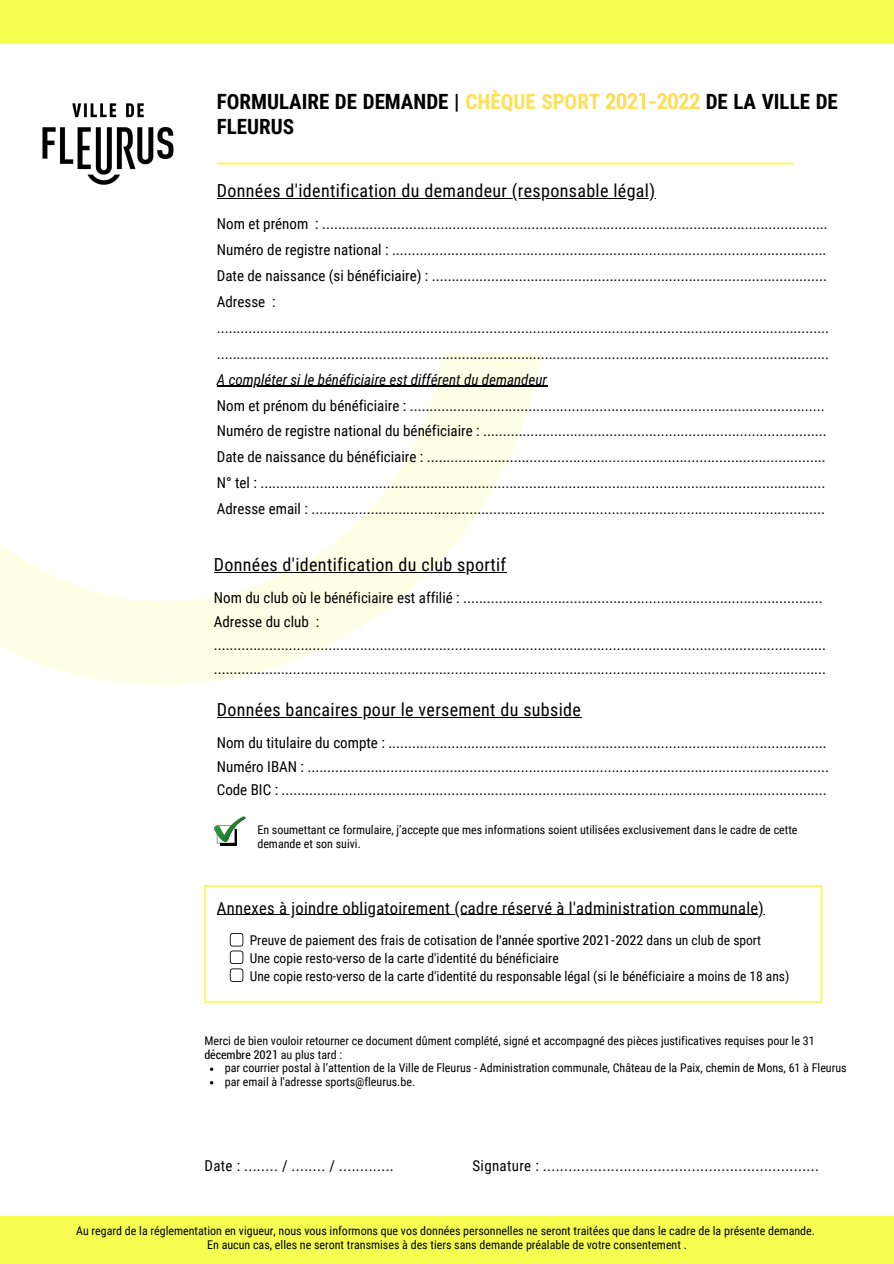
<style>
.page{position:relative;width:894px;height:1264px;background:#fff}
.page>*{position:absolute;margin:0;border:0;box-sizing:border-box;transform-origin:0 0}
.t1{font:700 21px/25.2px "Roboto Condensed";color:#000}
.t2{font:18px "Roboto Condensed";letter-spacing:.02em;color:#000}
.t3{font:16.5px "Roboto Condensed";letter-spacing:.02em;color:#000}
.t4{font:15px/26px "Roboto Condensed";color:#000}
.t5{font:15px "Roboto Condensed";letter-spacing:.02em;color:#000}
.t6{font:italic 15px "Roboto Condensed";color:#000}
.t7{font:13.5px/18px "Roboto Condensed";color:#000}
.t8{font:12px/13.5px "Roboto Condensed";color:#000}
.t9{font:condensed 12px "Roboto";color:#000}
.s1{color:#ffde59}
.s2{font-family:"Roboto";font-weight:400;font-stretch:condensed;color:#ffde59}
.s3{font-family:"Roboto";font-stretch:condensed}
.s4{font-family:"Roboto Condensed";font-stretch:normal}
</style>
<div class="page">
<div style="left:0;top:1216px;width:893px;height:47px;background:#f6ff4f"></div>
<svg style="left:0;top:354px;width:548px;height:331px;fill:#fdffe6"></svg>
<svg style="left:0;top:354px;width:445px;height:247px"></svg>
<img style="left:42px;top:103px;width:132px;height:82px">
<svg style="left:217px;top:163px;width:576px;height:1px"></svg>
<div style="left:0;top:0;width:893px;height:44px;background:#f6ff4f"></div>
<div style="left:220px;top:829px;width:16px;height:17px;background:#000"></div>
<hr style="left:204px;top:886px;width:2px;height:114px;background:#f6ff4f">
<hr style="left:820px;top:886px;width:2px;height:114px;background:#f6ff4f">
<hr style="left:206px;top:1000px;width:614px;height:2px;background:#f6ff4f">
<hr style="left:206px;top:885px;width:614px;height:1px;background:#f6ff4f">
<hr style="left:217px;top:198px;width:438px;height:1px;background:#000">
<hr style="left:217px;top:386px;width:330px;height:1px;background:#000">
<svg style="left:214px;top:816px;width:31px;height:27px"></svg>
<hr style="left:217px;top:716px;width:364px;height:1px;background:#000">
<hr style="left:217px;top:914px;width:547px;height:1px;background:#000">
<svg style="left:230px;top:933px;width:13px;height:48px"></svg>
<hr style="left:214px;top:571px;width:292px;height:1px;background:#000">
<h1 class="t1" style="left:217px;top:89px;width:622px">FORMULAIRE DE DEMANDE | <span class="s1">CHÈQUE SPORT</span> <span class="s2">2021-2022</span> DE LA VILLE DE<br>FLEURUS</h1>
<p class="t2" style="left:217px;top:181px;width:439px">Données d'identification du demandeur (responsable légal)</p>
<p class="t4" style="left:217px;top:211px;width:613px">Nom et prénom : ................................................................................................................................<br>Numéro de registre national : ..............................................................................................................<br>Date de naissance (si bénéficiaire) : ....................................................................................................<br>Adresse : ........................................................................................................................................................... ...........................................................................................................................................................</p>
<p class="t6" style="left:217px;top:371px;width:331px">A compléter si le bénéficiaire est différent du demandeur</p>
<p class="t4" style="left:217px;top:392px;width:611px">Nom et prénom du bénéficiaire : .........................................................................................................<br>Numéro de registre national du bénéficiaire : .......................................................................................<br>Date de naissance du bénéficiaire : .....................................................................................................<br>N° tel : ...............................................................................................................................................<br>Adresse email : ..................................................................................................................................</p>
<p class="t2" style="left:214px;top:554px;width:294px">Données d'identification du club sportif</p>
<p class="t4" style="left:214px;top:586px;width:613px;line-height:23.7px">Nom du club où le bénéficiaire est affilié : ...........................................................................................<br>Adresse du club : ........................................................................................................................................................... ...........................................................................................................................................................</p>
<p class="t2" style="left:217px;top:699px;width:365px">Données bancaires pour le versement du subside</p>
<p class="t4" style="left:217px;top:731px;width:613px;line-height:23.7px">Nom du titulaire du compte : ...............................................................................................................<br>Numéro IBAN : ....................................................................................................................................<br>Code BIC : ..........................................................................................................................................</p>
<p class="t8" style="left:257px;top:823px;width:541px">En soumettant ce formulaire, j’accepte que mes informations soient utilisées exclusivement dans le cadre de cette demande et son suivi.</p>
<p class="t3" style="left:217px;top:898px;width:548px">Annexes à joindre obligatoirement (cadre réservé à l'administration communale)</p>
<p class="t7" style="left:250px;top:931px;width:541px">Preuve de paiement des frais de cotisation <span class="s3">de l'année sportive 2021-2022</span> dans un club de sport<br>Une copie resto-verso de la carte d'identité du bénéficiaire<br>Une copie resto-verso de la carte d'identité du responsable légal (si le bénéficiaire a moins de 18 ans)</p>
<p class="t8" style="left:204px;top:1034px;width:611px">Merci de bien vouloir retourner ce document dûment complété, signé et accompagné des pièces justificatives requises pour le 31</p>
<p class="t9" style="left:204px;top:1045px;width:139px">décembre 2021 <span class="s4">au plus tard :</span></p>
<p class="t8" style="left:225px;top:1061px;width:623px">par courrier postal à l’attention de la Ville de Fleurus - Administration communale, Château de la Paix, chemin de Mons, 61 à Fleurus par email à l'adresse sports@fleurus.be.</p>
<p class="t4" style="left:204px;top:1153px;width:191px">Date : ........ / ........ / .............</p>
<p class="t5" style="left:472px;top:1157px;width:348px">Signature : .................................................................</p>
<p class="t8" style="left:76px;top:1224px;width:740px;text-align:center">Au regard de la réglementation en vigueur, nous vous informons que vos données personnelles ne seront traitées que dans le cadre de la présente demande.<br>En aucun cas, elles ne seront transmises à des tiers sans demande préalable de votre consentement .</p>
</div>
